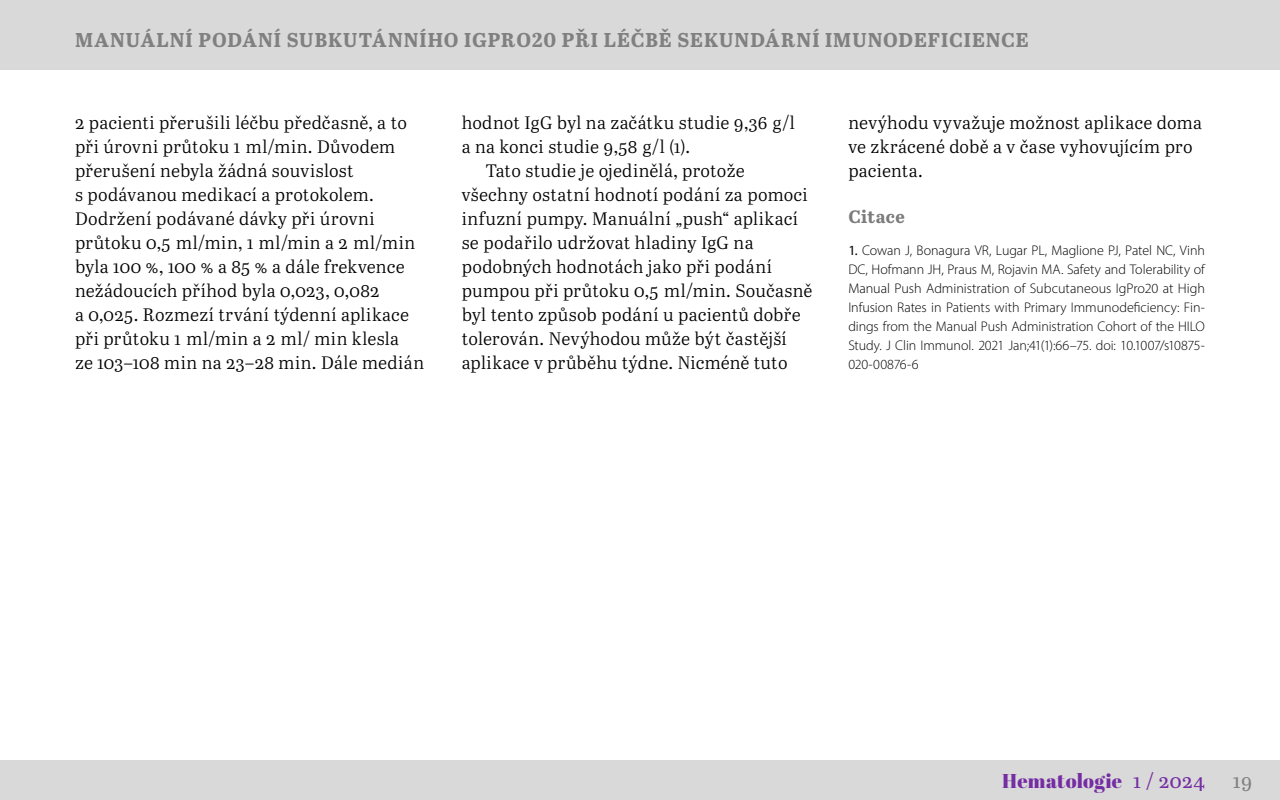
<style>
.page{position:relative;width:1280px;height:800px;background:#fff}
.page>*{position:absolute;margin:0;border:0;box-sizing:border-box;transform-origin:0 0}
.zahlavi{font:700 20px "Abril Text";letter-spacing:.045em;color:#808080}
.t1{font:20px "Abril Fatface";letter-spacing:.015em;color:#742da2}
.t2{font:20px "Abril Text";color:#808080}
.text{font:18px/24px "Abril Text Lt";letter-spacing:.015em;color:#000}
.sazba_literatura_nadpis{font:700 18px "Abril Text";letter-spacing:.025em;color:#7c7b7b}
.sazba_literatura{font:300 14px/19px "Myriad Pro";letter-spacing:-.01em;color:#000;text-align:justify}
.s1{font-weight:400}
.s2{font-family:"Abril Text"}
</style>
<div class="page">
<div style="left:0;top:760px;width:1280px;height:40px;background:#d9d9d9"></div>
<div style="left:0;top:0;width:1280px;height:70px;background:#d9d9d9"></div>
<p class="zahlavi" style="left:75px;top:25px;width:955px">MANUÁLNÍ PODÁNÍ SUBKUTÁNNÍHO IGPRO20 PŘI LÉČBĚ SEKUNDÁRNÍ IMUNODEFICIENCE</p>
<p class="text" style="left:75px;top:110px;width:351px">2 pacienti přerušili léčbu předčasně, a to při úrovni průtoku 1 ml/min. Důvodem přerušení nebyla žádná souvislost<br>s podávanou medikací a protokolem.<br>Dodržení podávané dávky při úrovni průtoku 0,5 ml/min, 1 ml/min a 2 ml/min byla 100 %, 100 % a 85 % a dále frekvence nežádoucích příhod byla 0,023, 0,082<br>a 0,025. Rozmezí trvání týdenní aplikace při průtoku 1 ml/min a 2 ml/ min klesla<br>ze 103–108 min na 23–28 min. Dále medián</p>
<p class="text" style="left:462px;top:110px;width:335px">hodnot IgG byl na začátku studie 9,36 g/l a na konci studie 9,58 g/l (1).</p>
<p class="text" style="left:462px;top:158px;width:352px;text-indent:24px">Tato studie je ojedinělá, protože všechny ostatní hodnotí podání za pomoci infuzní pumpy. Manuální „push“ aplikací se podařilo udržovat hladiny IgG na podobných hodnotách jako při podání pumpou při průtoku 0,5 ml/min. Současně byl tento způsob podání u pacientů dobře tolerován. Nevýhodou může být častější aplikace v průběhu týdne. Nicméně tuto</p>
<p class="text" style="left:848px;top:110px;width:355px">nevýhodu vyvažuje možnost aplikace doma ve zkrácené době a v čase vyhovujícím pro pacienta.</p>
<p class="sazba_literatura_nadpis" style="left:848px;top:203px;width:58px">Citace</p>
<p class="sazba_literatura" style="left:848px;top:241px;width:358px"><span class="s1">1.</span> Cowan J, Bonagura VR, Lugar PL, Maglione PJ, Patel NC, Vinh DC, Hofmann JH, Praus M, Rojavin MA. Safety and Tolerability of Manual Push Administration of Subcutaneous IgPro20 at High Infusion Rates in Patients with Primary Immunodeficiency: Fin&shy;dings from the Manual Push Administration Cohort of the HILO Study. J Clin Immunol. 2021 Jan;41(1):66–75. doi: 10.1007/s10875- 020-00876-6</p>
<p class="t1" style="left:1002px;top:767px;width:204px">Hematologie <span class="s2">1 / 2024</span></p>
<p class="t2" style="left:1233px;top:766px;width:21px">19</p>
</div>
